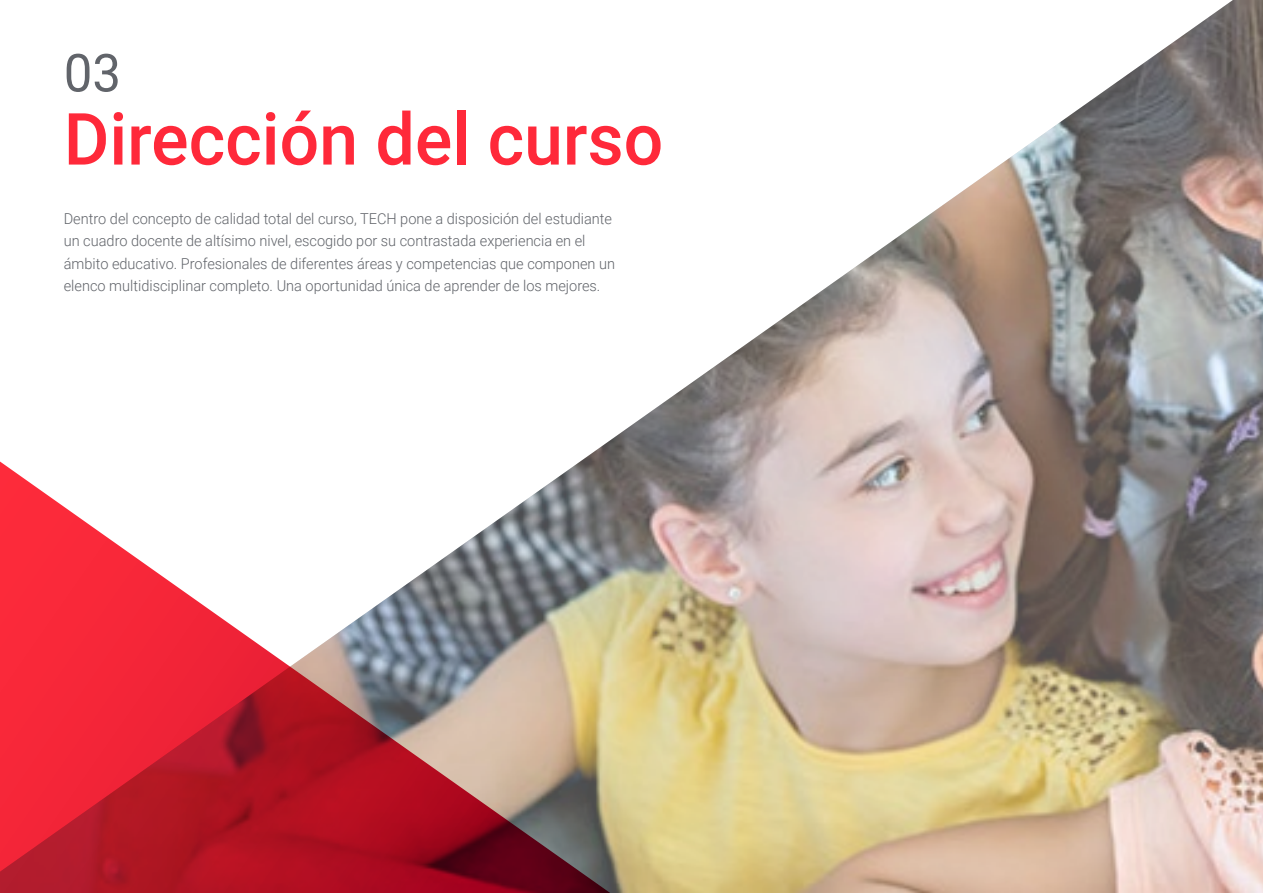
<style>
.page{position:relative;width:1263px;height:893px;background:#fff}
.page>*{position:absolute;margin:0;border:0;box-sizing:border-box;transform-origin:0 0}
.t1{font:500 72px "Roboto";color:#ff293a}
.t2{font:52.5px "Roboto";color:#61646a}
.t3{font:300 15px/22.5px "Roboto";color:#61646a}
</style>
<div class="page">
<img style="left:602px;top:0;width:661px;height:893px">
<svg style="left:0;top:446px;width:640px;height:447px"></svg>
<h2 class="t2" style="left:64px;top:36px;width:59px">03</h2>
<h1 class="t1" style="left:64px;top:89px;width:601px">Dirección del curso</h1>
<p class="t3" style="left:64px;top:207px;width:553px">Dentro del concepto de calidad total del curso, TECH pone a disposición del estudiante un cuadro docente de altísimo nivel, escogido por su contrastada experiencia en el ámbito educativo. Profesionales de diferentes áreas y competencias que componen un elenco multidisciplinar completo. Una oportunidad única de aprender de los mejores.</p>
</div>
